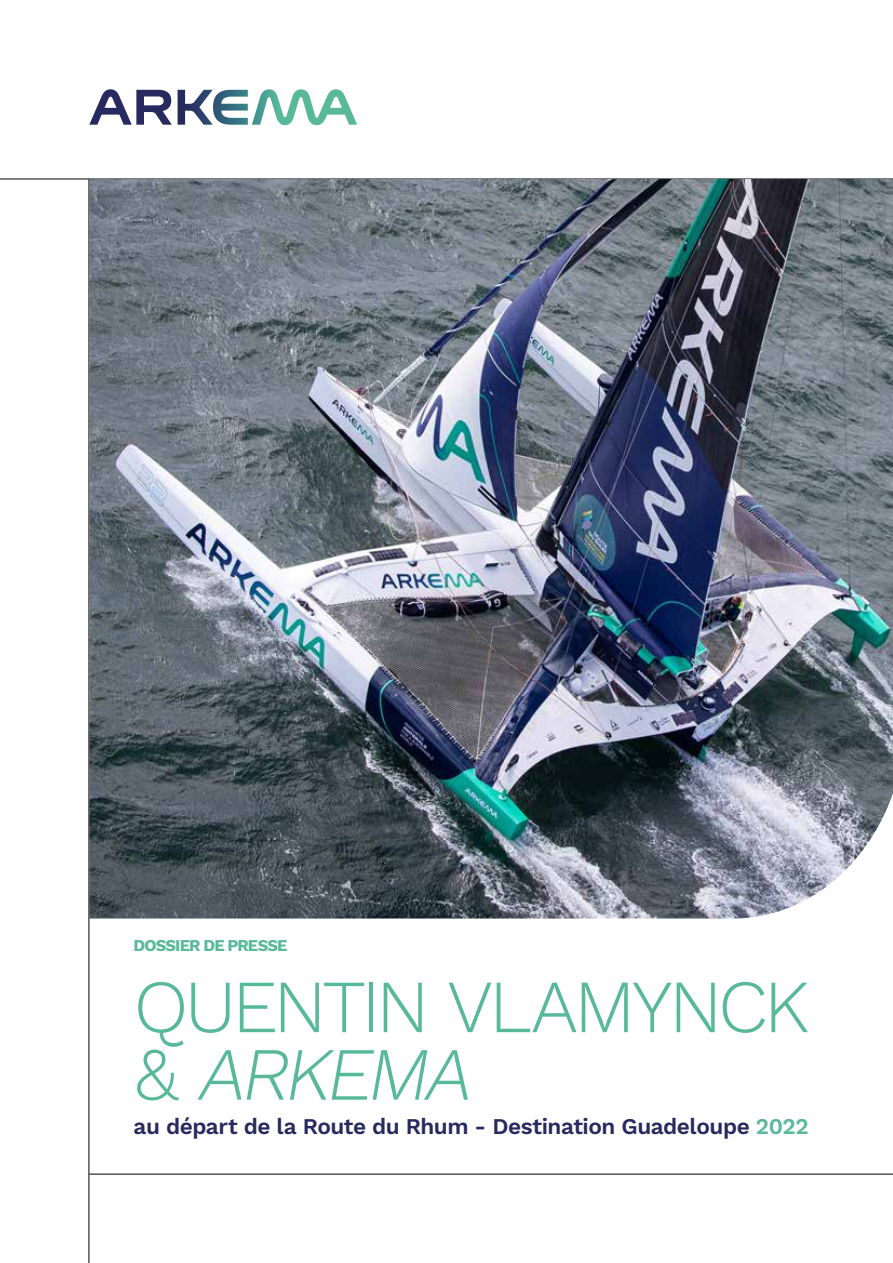
<style>
.page{position:relative;width:893px;height:1263px;background:#fff}
.page>*{position:absolute;margin:0;border:0;box-sizing:border-box;transform-origin:0 0}
.t1{font:300 75px/67.5px "Work Sans";letter-spacing:-.055em;color:#58b998}
.t2{font:600 22.5px "Work Sans";letter-spacing:-.02em;color:#282a5f}
.t3{font:700 16.5px "Work Sans";letter-spacing:-.05em;color:#58b998}
.s1{font-style:italic}
.s2{color:#58b998}
</style>
<div class="page">
<hr style="left:0;top:179px;width:893px;height:1px;background:#000">
<hr style="left:89px;top:179px;width:1px;height:1084px;background:#000">
<hr style="left:89px;top:1174px;width:804px;height:1px;background:#000">
<img style="left:89px;top:179px;width:804px;height:739px">
<svg style="left:89px;top:89px;width:268px;height:36px"></svg>
<p class="t3" style="left:134px;top:936px;width:156px">DOSSIER DE PRESSE</p>
<h1 class="t1" style="left:134px;top:976px;width:677px">QUENTIN VLAMYNCK &amp; <span class="s1">ARKEMA</span></h1>
<p class="t2" style="left:134px;top:1113px;width:676px">au départ de la Route du Rhum - Destination Guadeloupe <span class="s2">2022</span></p>
</div>
